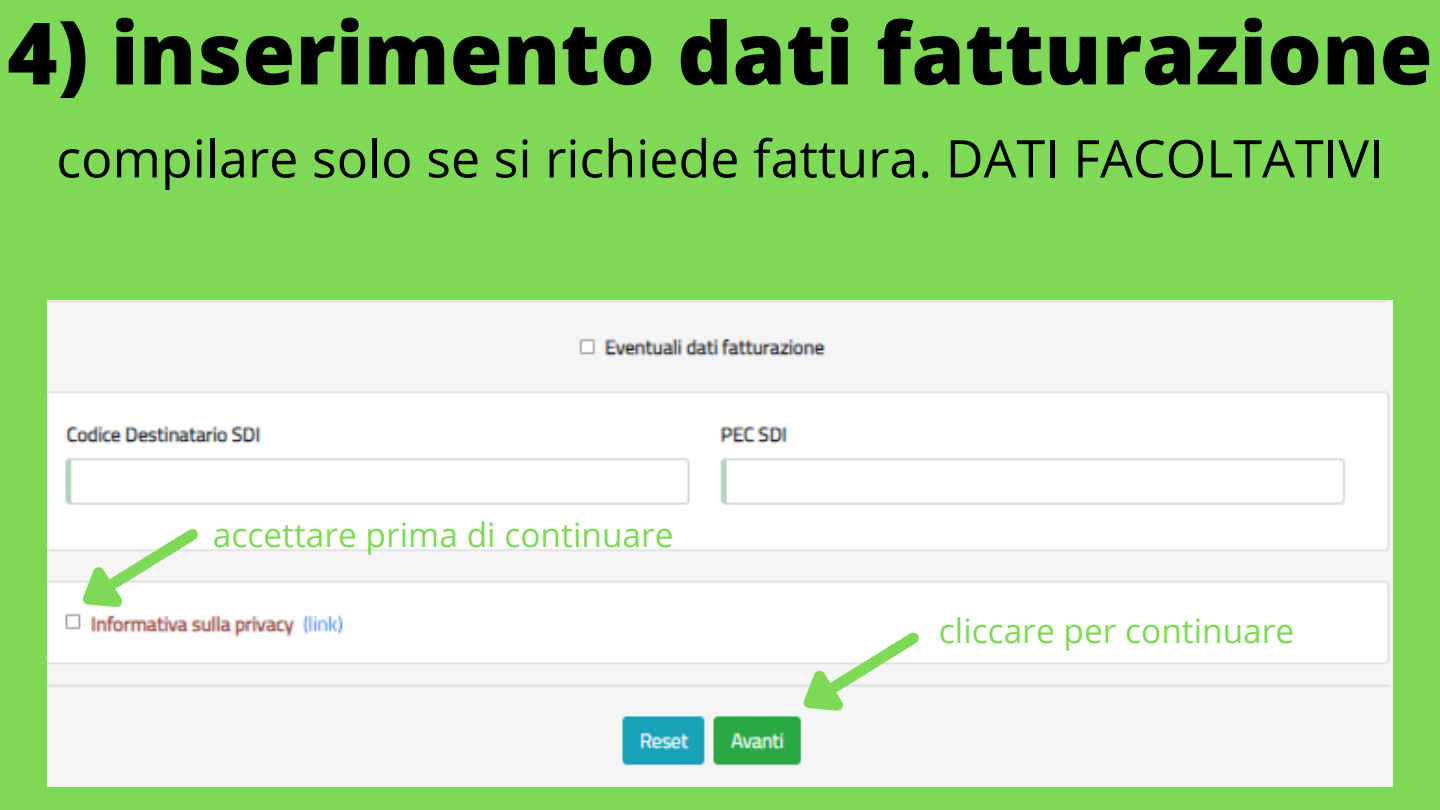
<style>
.page{position:relative;width:1440px;height:810px;background:#7ed957}
.page>*{position:absolute;margin:0;border:0;box-sizing:border-box;transform-origin:0 0}
.t1{font:800 86px "Open Sans";color:#000}
.t2{font:52px "Open Sans";color:#000}
.t3{font:33.5px "Open Sans";color:#7ed957}
</style>
<div class="page">
<img style="left:48px;top:301px;width:1344px;height:485px">
<svg style="left:52px;top:519px;width:156px;height:118px;background:#e9f1e1"></svg>
<svg style="left:773px;top:623px;width:156px;height:117px;background:#e2f1df"></svg>
<p class="t1" style="left:7px;top:-7px;width:1427px">4) inserimento dati fatturazione</p>
<p class="t2" style="left:56px;top:122px;width:1329px">compilare solo se si richiede fattura. DATI FACOLTATIVI</p>
<p class="t3" style="left:213px;top:511px;width:462px">accettare prima di continuare</p>
<p class="t3" style="left:939px;top:607px;width:357px">cliccare per continuare</p>
</div>
